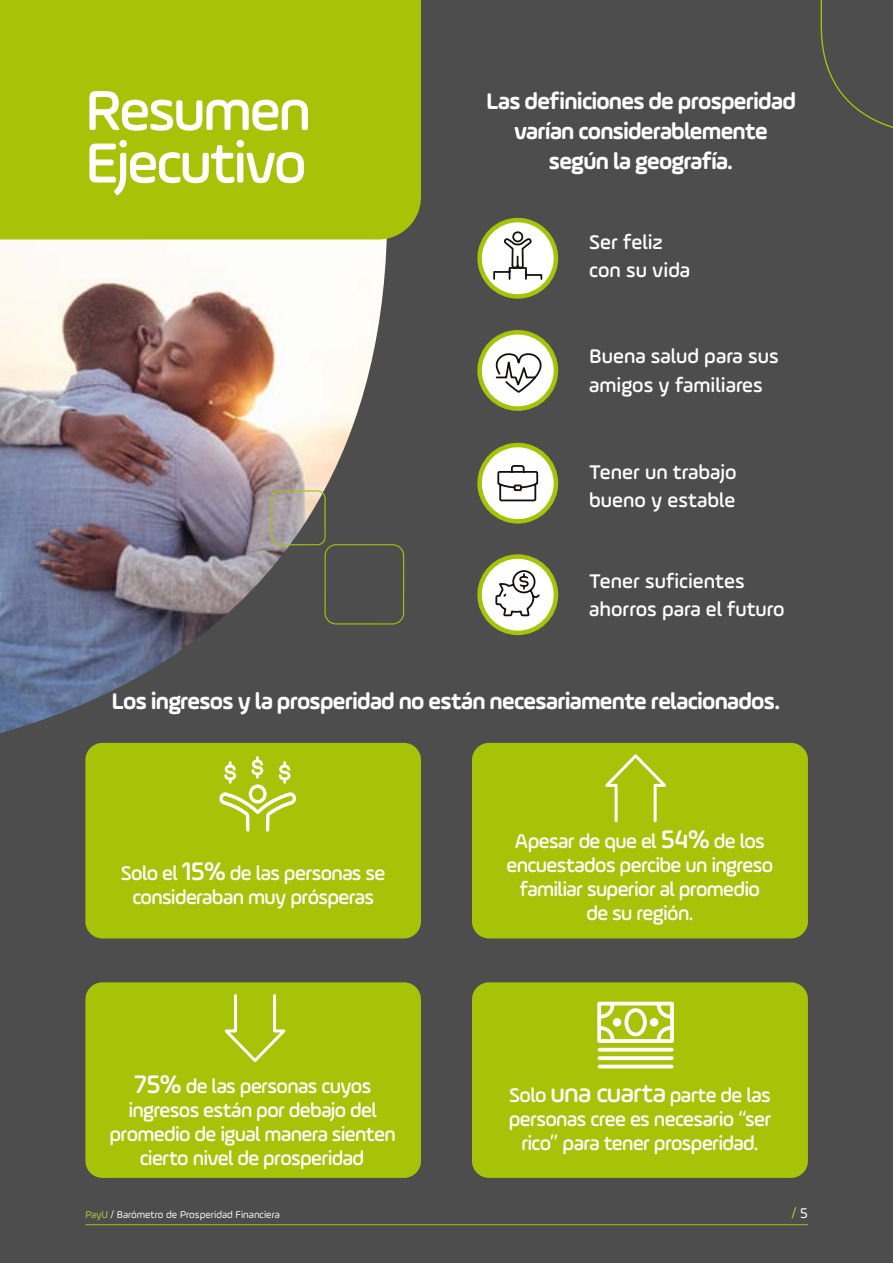
<style>
.page{position:relative;width:893px;height:1263px;background:#4d4d4d}
.page>*{position:absolute;margin:0;border:0;box-sizing:border-box;transform-origin:0 0}
.t1{font:500 60px/52.5px "Ample Soft";letter-spacing:-.04em;color:#fff}
.t2{font:700 24px/30px "Ample Soft";letter-spacing:-.03em;color:#fff;text-align:center}
.t3{font:500 21px/24px "Ample Soft";letter-spacing:-.03em;color:#fff;text-align:center}
.t4{font:500 21px/28.5px "Ample Soft";color:#fff}
.t5{font:15px "Ample Soft";color:#b8cf39}
.t6{font:10.5px "Ample Soft";color:#fff}
.s1{font-size:27px}
.s2{color:#b8cf39}
.s3{color:#fff}
</style>
<div class="page">
<img style="left:0;top:239px;width:387px;height:494px">
<hr style="left:85px;top:1224px;width:723px;height:1px;background:#a6c307">
<svg style="left:480px;top:332px;width:76px;height:77px;background:#f0f5d6"></svg>
<div style="left:477px;top:330px;width:81px;height:81px;border:4px solid #a6c307;border-radius:50%"></div>
<svg style="left:495px;top:352px;width:57px;height:43px;background:#d7d8d3"></svg>
<svg style="left:480px;top:557px;width:76px;height:76px;background:#f1f5d8"></svg>
<div style="left:477px;top:554px;width:81px;height:81px;border:4px solid #a6c307;border-radius:50%"></div>
<svg style="left:495px;top:569px;width:46px;height:48px;background:#d4d3d3"></svg>
<svg style="left:480px;top:220px;width:76px;height:76px;background:#eef4d1"></svg>
<div style="left:477px;top:218px;width:81px;height:81px;border:4px solid #a6c307;border-radius:50%"></div>
<svg style="left:492px;top:230px;width:51px;height:51px;background:#dbdbda"></svg>
<svg style="left:480px;top:445px;width:76px;height:76px;background:#f4f7e0"></svg>
<div style="left:477px;top:443px;width:81px;height:81px;border:4px solid #a6c307;border-radius:50%"></div>
<svg style="left:496px;top:464px;width:43px;height:38px;background:#cacac9"></svg>
<div style="left:472px;top:982px;width:336px;height:196px;background:#a6c307;border-radius:17px"></div>
<div style="left:472px;top:743px;width:336px;height:195px;background:#a6c307;border-radius:17px"></div>
<div style="left:85px;top:982px;width:336px;height:196px;background:#a6c307;border-radius:17px"></div>
<div style="left:85px;top:743px;width:336px;height:195px;background:#a6c307;border-radius:17px"></div>
<svg style="left:219px;top:756px;width:77px;height:76px"></svg>
<svg style="left:597px;top:1001px;width:77px;height:68px"></svg>
<svg style="left:605px;top:754px;width:61px;height:69px"></svg>
<svg style="left:224px;top:994px;width:62px;height:68px"></svg>
<div style="left:0;top:0;width:421px;height:239px;background:#a6c307"></div>
<svg style="left:271px;top:490px;width:134px;height:135px"></svg>
<h1 class="t1" style="left:85px;top:83px;width:228px">Resumen<br>Ejecutivo</h1>
<p class="t2" style="left:486px;top:86px;width:311px">Las definiciones de prosperidad varían considerablemente según la geografía.</p>
<p class="t4" style="left:589px;top:227px;width:103px">Ser feliz con su vida</p>
<p class="t4" style="left:589px;top:342px;width:191px">Buena salud para sus amigos y familiares</p>
<p class="t4" style="left:589px;top:457px;width:149px">Tener un trabajo bueno y estable</p>
<p class="t4" style="left:589px;top:566px;width:197px">Tener suficientes ahorros para el futuro</p>
<p class="t2" style="left:111px;top:686px;width:670px">Los ingresos y la prosperidad no están necesariamente relacionados.</p>
<p class="t3" style="left:121px;top:861px;width:266px">Solo el <span class="s1">15%</span> de las personas se consideraban muy prósperas</p>
<p class="t3" style="left:109px;top:1074px;width:288px"><span class="s1">75%</span> de las personas cuyos ingresos están por debajo del promedio de igual manera sienten cierto nivel de prosperidad</p>
<p class="t3" style="left:507px;top:828px;width:268px">Apesar de que el <span class="s1">54%</span> de los encuestados percibe un ingreso familiar superior al promedio de su región.</p>
<p class="t3" style="left:509px;top:1082px;width:264px">Solo <span class="s1">una cuarta</span> parte de las personas cree es necesario “ser rico” para tener prosperidad.</p>
<p class="t6" style="left:85px;top:1208px;width:196px"><span class="s2">PayU</span> / Barómetro de Prosperidad Financiera</p>
<p class="t5" style="left:792px;top:1204px;width:18px">/ <span class="s3">5</span></p>
</div>
